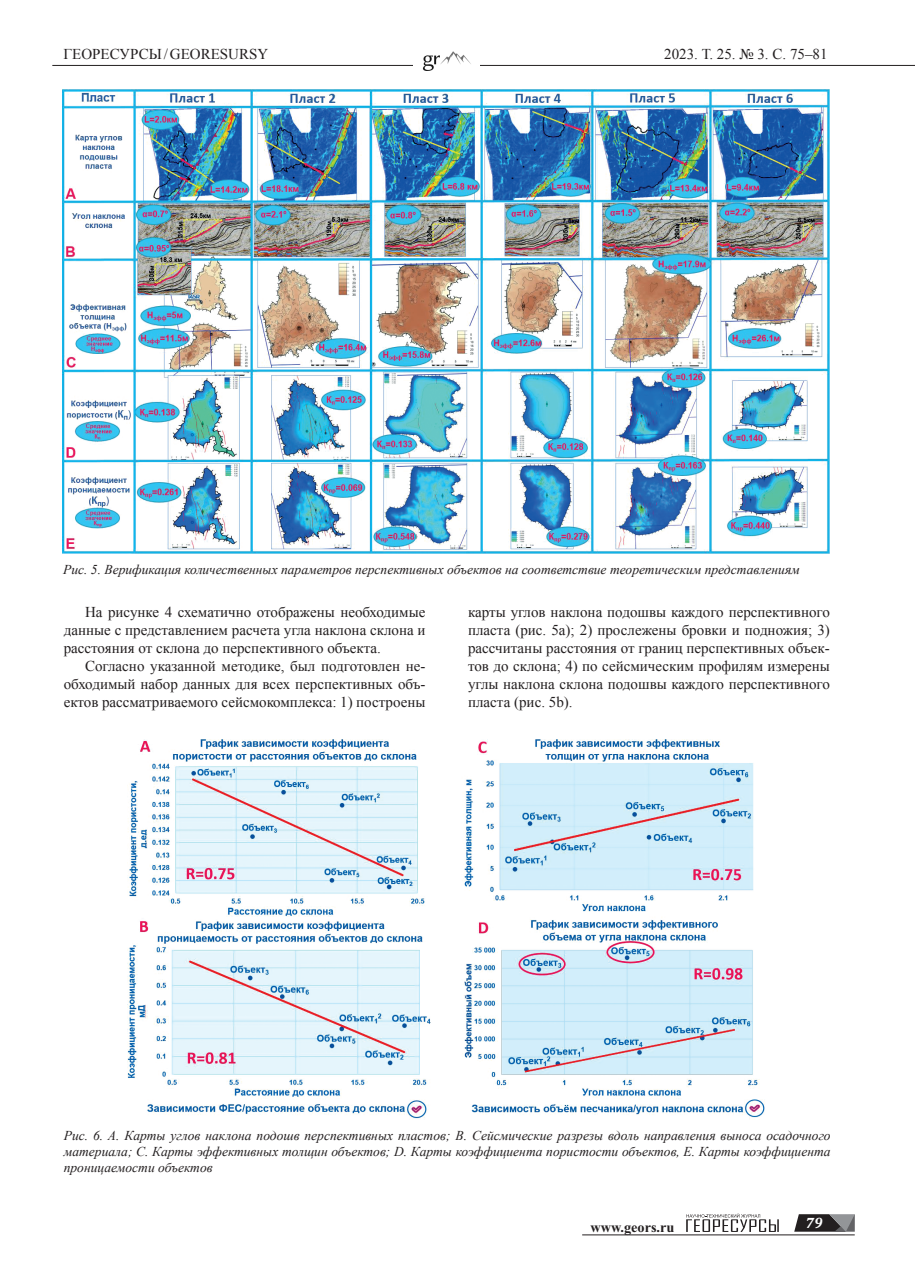
<style>
.page{position:relative;width:915px;height:1276px;background:#fff}
.page>*{position:absolute;margin:0;border:0;box-sizing:border-box;transform-origin:0 0}
.t1{font:15px/18px "Times New Roman";color:#231f20;text-align:justify}
.t2{font:italic 700 15px "Cambria";color:#fff}
.t3{font:700 14.25px "Times New Roman";color:#231f20}
.t4{font:italic 13.5px/16.2px "Times New Roman";color:#231f20;text-align:justify}
</style>
<div class="page">
<hr style="left:582px;top:1234px;width:272px;height:1px;background:#231f20">
<svg style="left:686px;top:1213px;width:92px;height:19px"></svg>
<svg style="left:794px;top:1214px;width:60px;height:17px"></svg>
<hr style="left:52px;top:65px;width:862px;height:1px;background:#231f20">
<img style="left:413px;top:51px;width:66px;height:20px">
<img style="left:127px;top:739px;width:638px;height:380px">
<img style="left:63px;top:89px;width:766px;height:464px">
<p class="t1" style="left:64px;top:45px;width:206px">ГЕОРЕСУРСЫ/GEORESURSY</p>
<p class="t1" style="left:664px;top:45px;width:165px">2023. Т. 25. № 3. С. 75–81</p>
<p class="t4" style="left:63px;top:561px;width:738px">Рис. 5. Верификация количественных параметров перспективных объектов на соответствие теоретическим представлениям</p>
<p class="t1" style="left:64px;top:602px;width:363px;text-indent:21px">НА РИСУНКЕ 4 СХЕМАТИЧНО ОТОБРАЖЕНЫ НЕОБХОДИМЫЕ ДАННЫЕ С ПРЕДСТАВЛЕНИЕМ РАСЧЕТА УГЛА НАКЛОНА СКЛОНА И РАССТОЯНИЯ ОТ СКЛОНА ДО ПЕРСПЕКТИВНОГО ОБЪЕКТА.</p>
<p class="t1" style="left:64px;top:656px;width:363px;text-indent:21px">СОГЛАСНО УКАЗАННОЙ МЕТОДИКЕ, БЫЛ ПОДГОТОВЛЕН НЕ-ОБХОДИМЫЙ НАБОР ДАННЫХ ДЛЯ ВСЕХ ПЕРСПЕКТИВНЫХ ОБЪ-ЕКТОВ РАССМАТРИВАЕМОГО СЕЙСМОКОМПЛЕКСА: 1) ПОСТРОЕНЫ</p>
<p class="t1" style="left:468px;top:602px;width:363px">КАРТЫ УГЛОВ НАКЛОНА ПОДОШВЫ КАЖДОГО ПЕРСПЕКТИВНОГО ПЛАСТА (РИС. 5А); 2) ПРОСЛЕЖЕНЫ БРОВКИ И ПОДНОЖИЯ; 3)<br>РАССЧИТАНЫ РАССТОЯНИЯ ОТ ГРАНИЦ ПЕРСПЕКТИВНЫХ ОБЪЕК-ТОВ ДО СКЛОНА; 4) ПО СЕЙСМИЧЕСКИМ ПРОФИЛЯМ ИЗМЕРЕНЫ УГЛЫ НАКЛОНА СКЛОНА ПОДОШВЫ КАЖДОГО ПЕРСПЕКТИВНОГО ПЛАСТА (РИС. 5B).</p>
<p class="t4" style="left:64px;top:1127px;width:768px">Рис. 6. A. Карты углов наклона подошв перспективных пластов; B. Сейсмические разрезы вдоль направления выноса осадочного материала; C. Карты эффективных толщин объектов; D. Карты коэффициента пористости объектов, E. Карты коэффициента проницаемости объектов</p>
<p class="t3" style="left:590px;top:1217px;width:85px">www.geors.ru</p>
<p class="t2" style="left:805px;top:1212px;width:19px">79</p>
</div>
